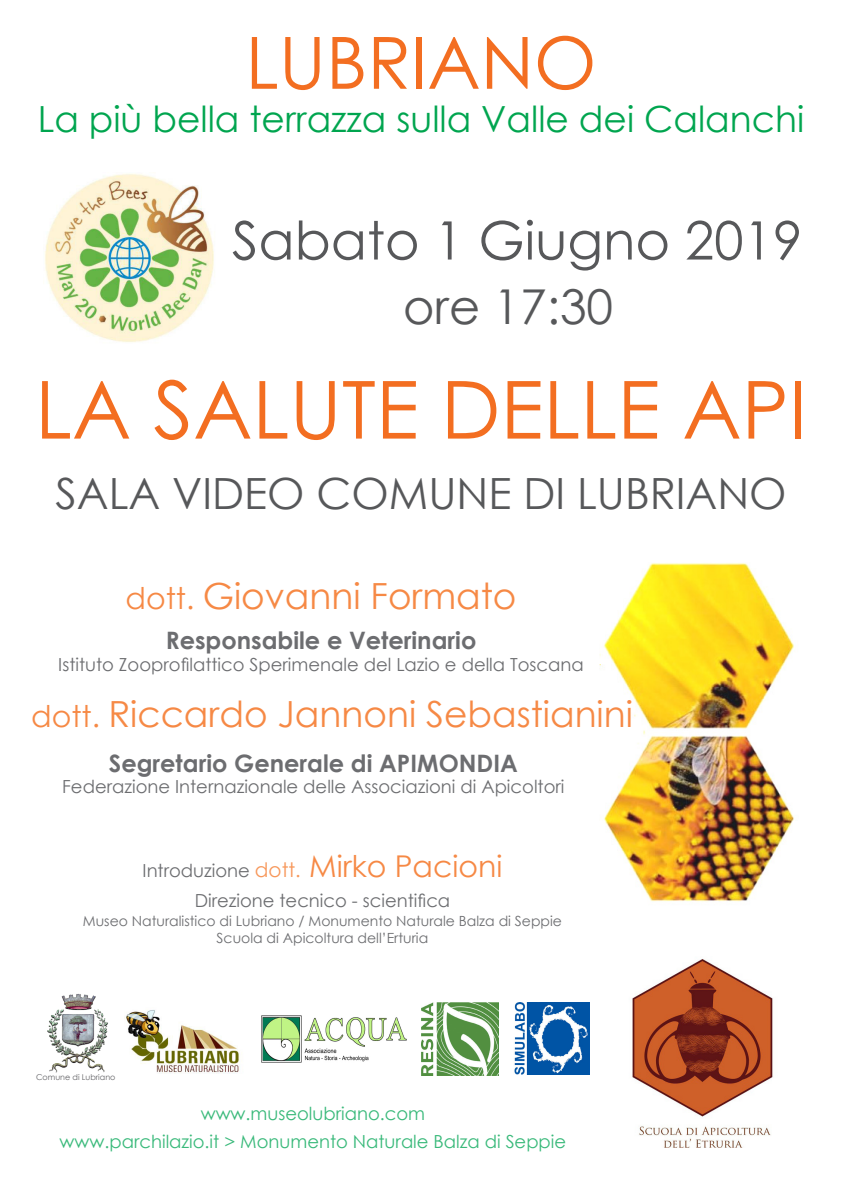
<style>
.page{position:relative;width:842px;height:1191px;background:#fff}
.page>*{position:absolute;margin:0;border:0;box-sizing:border-box;transform-origin:0 0}
.t1{font:80px "Century Gothic";color:#f36e21}
.t2{font:72px "Century Gothic";color:#f36e21}
.t3{font:53px "Century Gothic";color:#57585a}
.t4{font:48px "Century Gothic";color:#57585a}
.t5{font:43px "Century Gothic";color:#57585a}
.t6{font:36px "Century Gothic";color:#f68945}
.t7{font:36px "Century Gothic";color:#00a54f}
.t8{font:700 24px "Century Gothic";color:#6c6d70}
.t9{font:18px "Century Gothic";color:#6c6d70}
.t10{font:18px "Century Gothic";color:#39b97a}
.t11{font:14px "Century Gothic";color:#6c6d70}
.t12{font:8px "Century Gothic";color:#636366}
.s1{font-size:30px}
.s2{font-size:20px;color:#f7975a}
.s3{font-size:30px;color:#f68945}
</style>
<div class="page">
<img style="left:599px;top:563px;width:195px;height:339px">
<img style="left:45px;top:173px;width:169px;height:169px">
<img style="left:632px;top:959px;width:141px;height:189px">
<img style="left:47px;top:993px;width:61px;height:80px">
<img style="left:124px;top:1010px;width:115px;height:63px">
<img style="left:261px;top:1015px;width:146px;height:48px">
<img style="left:422px;top:1002px;width:76px;height:73px">
<img style="left:514px;top:1002px;width:76px;height:72px">
<p class="t2" style="left:246px;top:12px;width:352px">LUBRIANO</p>
<p class="t7" style="left:38px;top:94px;width:768px">La più bella terrazza sulla Valle dei Calanchi</p>
<p class="t3" style="left:232px;top:203px;width:572px">Sabato 1 Giugno 2019</p>
<p class="t4" style="left:403px;top:273px;width:212px">ore 17:30</p>
<p class="t1" style="left:35px;top:354px;width:773px">LA SALUTE DELLE API</p>
<p class="t5" style="left:55px;top:463px;width:732px">SALA VIDEO COMUNE DI LUBRIANO</p>
<p class="t6" style="left:126px;top:571px;width:392px"><span class="s1">dott.</span> Giovanni Formato</p>
<p class="t8" style="left:166px;top:622px;width:312px">Responsabile e Veterinario</p>
<p class="t9" style="left:58px;top:651px;width:527px">Istituto Zooprofilattico Sperimenale del Lazio e della Toscana</p>
<p class="t6" style="left:31px;top:688px;width:603px"><span class="s1">dott.</span> Riccardo Jannoni Sebastianini</p>
<p class="t8" style="left:109px;top:744px;width:410px">Segretario Generale di APIMONDIA</p>
<p class="t9" style="left:62px;top:774px;width:504px">Federazione Internazionale delle Associazioni di Apicoltori</p>
<p class="t9" style="left:143px;top:858px;width:361px">Introduzione <span class="s2">dott.</span> <span class="s3">Mirko Pacioni</span></p>
<p class="t9" style="left:195px;top:887px;width:257px">Direzione tecnico - scientifica</p>
<p class="t11" style="left:83px;top:911px;width:481px">Museo Naturalistico di Lubriano / Monumento Naturale Balza di Seppie</p>
<p class="t11" style="left:217px;top:928px;width:213px">Scuola di Apicoltura dell’Erturia</p>
<p class="t12" style="left:36px;top:1071px;width:81px">Comune di Lubriano</p>
<p class="t10" style="left:201px;top:1101px;width:226px">www.museolubriano.com</p>
<p class="t10" style="left:60px;top:1129px;width:508px">www.parchilazio.it &gt; Monumento Naturale Balza di Seppie</p>
</div>
